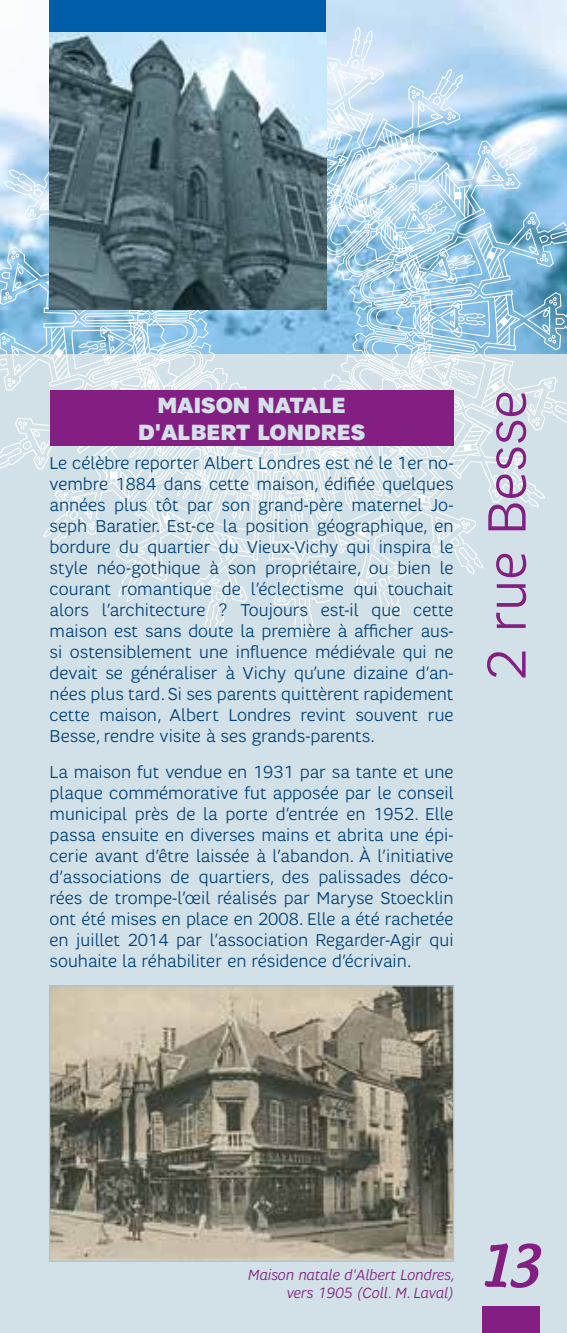
<style>
.page{position:relative;width:567px;height:1333px;background:#fff}
.page>*{position:absolute;margin:0;border:0;box-sizing:border-box;transform-origin:0 0}
.t1{font:300 55px "SFR";color:#831f82}
.t2{font:500 55px "Androgyne";color:#831f82}
.t3{font:900 22.5px/27px "SFR";color:#d4e0e8;text-align:center}
.t4{font:300 17.5px/21px "SFR";color:#004177;text-align:justify}
.t5{font:italic 300 15px/18px "SFR";color:#831f82;text-align:right}
</style>
<div class="page">
<div style="left:0;top:346px;width:567px;height:986px;background:#d2e1e8"></div>
<img style="left:49px;top:0;width:518px;height:17px">
<svg style="left:0;top:17px;width:567px;height:618px"></svg>
<svg style="left:18px;top:136px;width:536px;height:472px"></svg>
<svg style="left:326px;top:104px;width:40px;height:24px"></svg>
<svg style="left:381px;top:127px;width:46px;height:1px"></svg>
<svg style="left:486px;top:229px;width:17px;height:51px"></svg>
<svg style="left:493px;top:294px;width:24px;height:52px"></svg>
<svg style="left:486px;top:361px;width:23px;height:51px"></svg>
<svg style="left:338px;top:522px;width:50px;height:23px"></svg>
<svg style="left:271px;top:537px;width:53px;height:25px"></svg>
<svg style="left:205px;top:530px;width:51px;height:27px"></svg>
<svg style="left:144px;top:522px;width:48px;height:14px"></svg>
<svg style="left:46px;top:325px;width:25px;height:56px"></svg>
<svg style="left:46px;top:258px;width:29px;height:52px"></svg>
<svg style="left:78px;top:128px;width:408px;height:394px"></svg>
<svg style="left:112px;top:190px;width:345px;height:313px"></svg>
<svg style="left:326px;top:179px;width:10px;height:18px"></svg>
<svg style="left:346px;top:194px;width:30px;height:25px"></svg>
<svg style="left:382px;top:223px;width:24px;height:28px"></svg>
<svg style="left:406px;top:259px;width:19px;height:33px"></svg>
<svg style="left:419px;top:301px;width:15px;height:34px"></svg>
<svg style="left:410px;top:344px;width:18px;height:33px"></svg>
<svg style="left:389px;top:386px;width:23px;height:4px"></svg>
<svg style="left:318px;top:445px;width:33px;height:18px"></svg>
<svg style="left:276px;top:458px;width:34px;height:16px"></svg>
<svg style="left:233px;top:453px;width:32px;height:18px"></svg>
<svg style="left:194px;top:445px;width:31px;height:12px"></svg>
<svg style="left:141px;top:365px;width:21px;height:25px"></svg>
<svg style="left:130px;top:321px;width:16px;height:36px"></svg>
<svg style="left:130px;top:309px;width:19px;height:3px"></svg>
<div style="left:50px;top:390px;width:404px;height:55px;background:#831f82"></div>
<div style="left:50px;top:0;width:276px;height:41px;background:#005da9"></div>
<img style="left:50px;top:33px;width:276px;height:276px">
<img style="left:51px;top:987px;width:401px;height:272px">
<div style="left:49px;top:985px;width:405px;height:276px;border:1px solid #a6c3d1"></div>
<div style="left:483px;top:1306px;width:57px;height:26px;background:#831f82"></div>
<p class="t3" style="left:138px;top:391px;width:228px">MAISON NATALE<br>D'ALBERT LONDRES</p>
<p class="t4" style="left:50px;top:453px;width:405px">Le célèbre reporter Albert Londres est né le 1er no&shy;vembre 1884 dans cette maison, édifiée quelques années plus tôt par son grand-père maternel Jo&shy;seph Baratier. Est-ce la position géographique, en bordure du quartier du Vieux-Vichy qui inspira le style néo-gothique à son propriétaire, ou bien le courant romantique de l’éclectisme qui touchait alors l’architecture ? Toujours est-il que cette maison est sans doute la première à afficher aus&shy;si ostensiblement une influence médiévale qui ne devait se généraliser à Vichy qu’une dizaine d’an&shy;nées plus tard. Si ses parents quittèrent rapidement cette maison, Albert Londres revint souvent rue Besse, rendre visite à ses grands-parents.</p>
<p class="t4" style="left:50px;top:761px;width:405px">La maison fut vendue en 1931 par sa tante et une plaque commémorative fut apposée par le conseil municipal près de la porte d’entrée en 1952. Elle passa ensuite en diverses mains et abrita une épi&shy;cerie avant d’être laissée à l’abandon. À l’initiative d’associations de quartiers, des palissades déco&shy;rées de trompe-l’œil réalisés par Maryse Stoecklin ont été mises en place en 2008. Elle a été rachetée en juillet 2014 par l’association Regarder-Agir qui souhaite la réhabiliter en résidence d’écrivain.</p>
<h1 class="t1" style="left:476px;top:680px;width:292px;rotate:-90deg">2 rue Besse</h1>
<p class="t5" style="left:248px;top:1265px;width:209px">Maison natale d'Albert Londres, vers 1905 (Coll. M. Laval)</p>
<h1 class="t2" style="left:481px;top:1230px;width:60px">13</h1>
</div>
